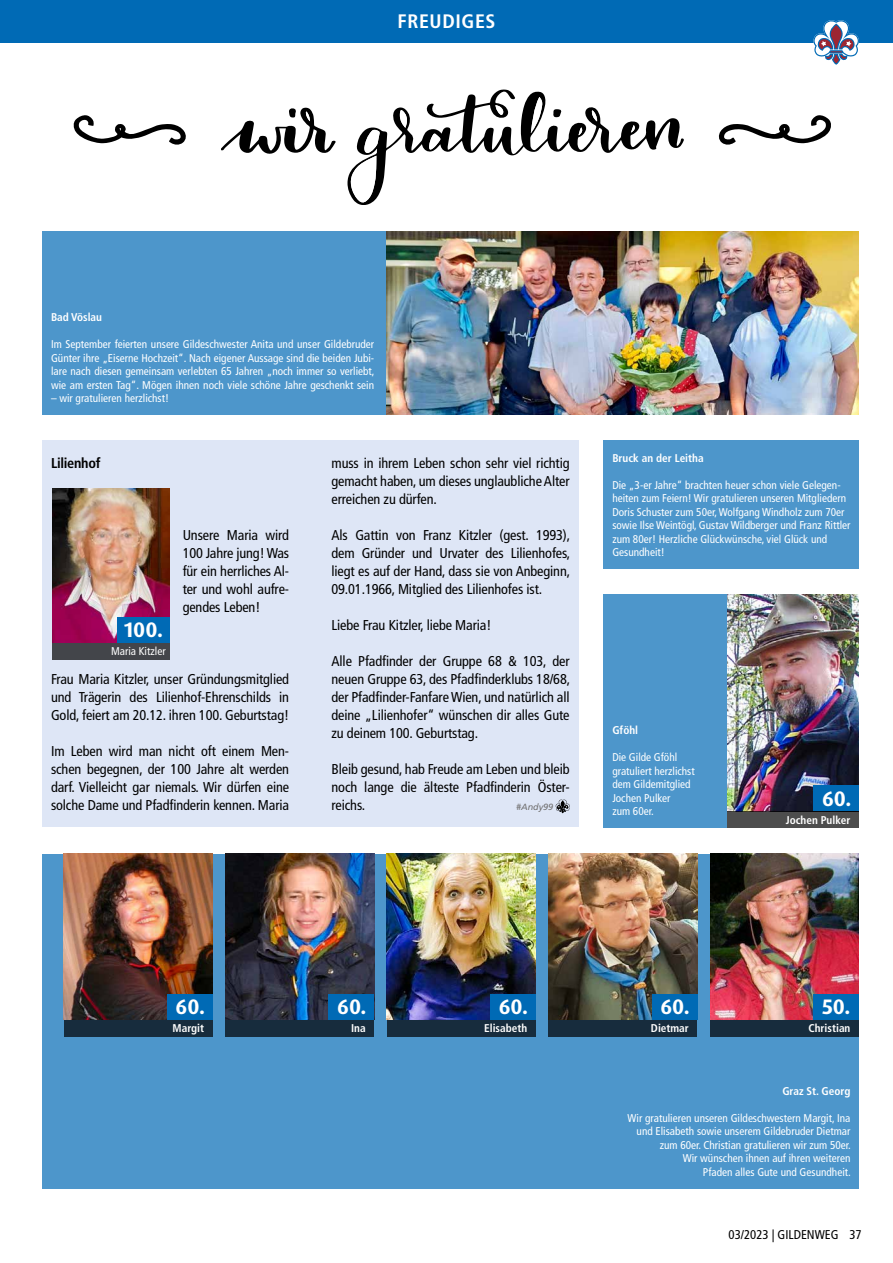
<style>
.page{position:relative;width:893px;height:1263px;background:#fff}
.page>*{position:absolute;margin:0;border:0;box-sizing:border-box;transform-origin:0 0}
.t1{font:700 21px "Dax Pro";letter-spacing:-.005em;color:#fff}
.t2{font:700 condensed 19.5px "Frutiger LT Pro";letter-spacing:.03em;color:#fff}
.t3{font:condensed 14.25px/18px "Frutiger LT Pro";letter-spacing:-.01em;color:#000;text-align:justify}
.t4{font:700 condensed 14.25px "Frutiger LT Pro";letter-spacing:-.02em;color:#000}
.t5{font:condensed 12.75px "Frutiger LT Pro";color:#000}
.t6{font:condensed 11.25px/13.5px "Frutiger LT Pro";color:#fff}
.t7{font:700 condensed 11.25px "Frutiger LT Pro";color:#fff}
.t8{font:italic 9px "Frutiger LT Pro";color:#706f6f}
</style>
<div class="page">
<div style="left:0;top:0;width:893px;height:43px;background:#006ab5"></div>
<svg style="left:813px;top:20px;width:46px;height:45px"></svg>
<svg style="left:347px;top:89px;width:337px;height:116px"></svg>
<svg style="left:221px;top:107px;width:115px;height:47px"></svg>
<svg style="left:718px;top:115px;width:113px;height:30px"></svg>
<svg style="left:73px;top:115px;width:113px;height:30px"></svg>
<div style="left:43px;top:232px;width:816px;height:183px;background:#4d96cb"></div>
<img style="left:387px;top:232px;width:472px;height:183px">
<div style="left:604px;top:440px;width:255px;height:129px;background:#4d96cb"></div>
<div style="left:604px;top:594px;width:123px;height:234px;background:#4d96cb"></div>
<img style="left:727px;top:594px;width:132px;height:217px">
<div style="left:813px;top:785px;width:46px;height:26px;background:#006ab5"></div>
<div style="left:727px;top:811px;width:132px;height:17px;background:#4d4d4d"></div>
<div style="left:43px;top:440px;width:255px;height:386px;background:#dee6f6"></div>
<div style="left:323px;top:440px;width:255px;height:386px;background:#dee6f6"></div>
<svg style="left:556px;top:799px;width:14px;height:14px"></svg>
<img style="left:52px;top:488px;width:118px;height:154px">
<div style="left:52px;top:642px;width:118px;height:17px;background:#43454a"></div>
<div style="left:117px;top:617px;width:53px;height:25px;background:#006ab5"></div>
<div style="left:293px;top:440px;width:34px;height:386px;background:#dee6f6"></div>
<div style="left:43px;top:854px;width:816px;height:334px;background:#4d96cb"></div>
<img style="left:549px;top:854px;width:148px;height:166px">
<div style="left:652px;top:994px;width:45px;height:26px;background:#006ab5"></div>
<div style="left:549px;top:1020px;width:148px;height:17px;background:#172c3d"></div>
<img style="left:387px;top:854px;width:149px;height:166px">
<div style="left:490px;top:994px;width:46px;height:26px;background:#006ab5"></div>
<div style="left:387px;top:1020px;width:149px;height:17px;background:#172c3d"></div>
<img style="left:710px;top:854px;width:149px;height:166px">
<div style="left:813px;top:994px;width:46px;height:26px;background:#006ab5"></div>
<div style="left:710px;top:1020px;width:149px;height:17px;background:#172c3d"></div>
<img style="left:225px;top:854px;width:149px;height:166px">
<div style="left:329px;top:994px;width:45px;height:26px;background:#006ab5"></div>
<div style="left:225px;top:1020px;width:149px;height:17px;background:#172c3d"></div>
<img style="left:64px;top:854px;width:149px;height:166px">
<div style="left:167px;top:994px;width:46px;height:26px;background:#006ab5"></div>
<div style="left:64px;top:1020px;width:149px;height:17px;background:#172c3d"></div>
<h2 class="t2" style="left:398px;top:10px;width:99px">FREUDIGES</h2>
<p class="t7" style="left:51px;top:311px;width:53px">Bad Vöslau</p>
<p class="t6" style="left:51px;top:338px;width:325px;text-align:justify">Im September feierten unsere Gildeschwester Anita und unser Gildebruder Günter ihre „Eiserne Hochzeit“. Nach eigener Aussage sind die beiden Jubi&shy;lare nach diesen gemeinsam verlebten 65 Jahren „noch immer so verliebt, wie am ersten Tag“. Mögen ihnen noch viele schöne Jahre geschenkt sein</p>
<p class="t6" style="left:51px;top:392px;width:120px">– wir gratulieren herzlichst!</p>
<p class="t4" style="left:51px;top:455px;width:51px">Lilienhof</p>
<h1 class="t1" style="left:124px;top:616px;width:40px">100.</h1>
<p class="t6" style="left:111px;top:645px;width:56px">Maria Kitzler</p>
<p class="t3" style="left:183px;top:526px;width:108px">Unsere Maria wird 100 Jahre jung! Was für ein herrliches Al&shy;ter und wohl aufre&shy;gendes Leben!</p>
<p class="t3" style="left:51px;top:670px;width:240px">Frau Maria Kitzler, unser Gründungsmitglied und Trägerin des Lilienhof-Ehrenschilds in Gold, feiert am 20.12. ihren 100. Geburtstag!</p>
<p class="t3" style="left:51px;top:742px;width:240px">Im Leben wird man nicht oft einem Men&shy;schen begegnen, der 100 Jahre alt werden darf. Vielleicht gar niemals. Wir dürfen eine solche Dame und Pfadfinderin kennen. Maria</p>
<p class="t3" style="left:331px;top:454px;width:240px">muss in ihrem Leben schon sehr viel richtig gemacht haben, um dieses unglaubliche Alter erreichen zu dürfen.</p>
<p class="t3" style="left:331px;top:526px;width:240px">Als Gattin von Franz Kitzler (gest. 1993), dem Gründer und Urvater des Lilienhofes, liegt es auf der Hand, dass sie von Anbeginn, 09.01.1966, Mitglied des Lilienhofes ist.</p>
<p class="t3" style="left:331px;top:616px;width:161px">Liebe Frau Kitzler, liebe Maria!</p>
<p class="t3" style="left:331px;top:652px;width:240px">Alle Pfadfinder der Gruppe 68 &amp; 103, der neuen Gruppe 63, des Pfadfinderklubs 18/68, der Pfadfinder-Fanfare Wien, und natürlich all deine „Lilienhofer“ wünschen dir alles Gute zu deinem 100. Geburtstag.</p>
<p class="t3" style="left:331px;top:760px;width:240px">Bleib gesund, hab Freude am Leben und bleib noch lange die älteste Pfadfinderin Öster&shy;reichs.</p>
<p class="t8" style="left:516px;top:802px;width:39px">#Andy99</p>
<p class="t7" style="left:612px;top:451px;width:93px">Bruck an der Leitha</p>
<p class="t6" style="left:612px;top:478px;width:240px">Die „3-er Jahre“ brachten heuer schon viele Gelegen&shy;heiten zum Feiern! Wir gratulieren unseren Mitgliedern Doris Schuster zum 50er, Wolfgang Windholz zum 70er sowie Ilse Weintögl, Gustav Wildberger und Franz Rittler zum 80er! Herzliche Glückwünsche, viel Glück und Gesundheit!</p>
<p class="t7" style="left:612px;top:724px;width:27px">Gföhl</p>
<p class="t6" style="left:612px;top:751px;width:84px">Die Gilde Gföhl gratuliert herzlichst dem Gildemitglied<br>Jochen Pulker<br>zum 60er.</p>
<h1 class="t1" style="left:822px;top:785px;width:31px">60.</h1>
<p class="t7" style="left:786px;top:813px;width:66px">Jochen Pulker</p>
<h1 class="t1" style="left:176px;top:993px;width:31px">60.</h1>
<p class="t7" style="left:173px;top:1022px;width:33px">Margit</p>
<h1 class="t1" style="left:337px;top:993px;width:31px">60.</h1>
<p class="t7" style="left:351px;top:1022px;width:16px">Ina</p>
<h1 class="t1" style="left:499px;top:993px;width:31px">60.</h1>
<p class="t7" style="left:484px;top:1022px;width:45px">Elisabeth</p>
<h1 class="t1" style="left:660px;top:993px;width:31px">60.</h1>
<p class="t7" style="left:651px;top:1022px;width:39px">Dietmar</p>
<h1 class="t1" style="left:822px;top:993px;width:30px">50.</h1>
<p class="t7" style="left:808px;top:1022px;width:43px">Christian</p>
<p class="t7" style="left:782px;top:1084px;width:70px">Graz St. Georg</p>
<p class="t6" style="left:628px;top:1111px;width:225px;text-align:right">Wir gratulieren unseren Gildeschwestern Margit, Ina und Elisabeth sowie unserem Gildebruder Dietmar zum 60er. Christian gratulieren wir zum 50er.<br>Wir wünschen ihnen auf ihren weiteren<br>Pfaden alles Gute und Gesundheit.</p>
<p class="t5" style="left:729px;top:1227px;width:135px">03/2023 | GILDENWEG 37</p>
</div>
